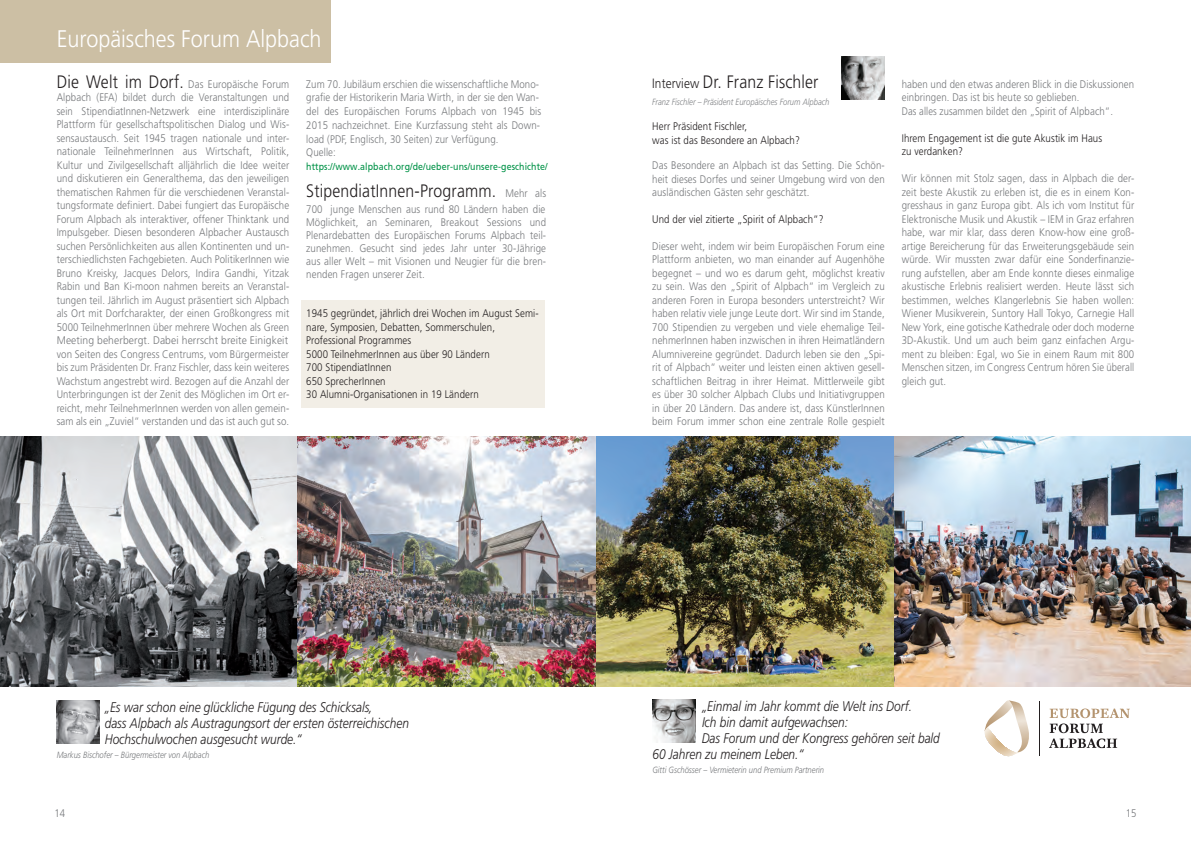
<style>
.page{position:relative;width:1191px;height:842px;background:#fff}
.page>*{position:absolute;margin:0;border:0;box-sizing:border-box;transform-origin:0 0}
.t1{font:300 24px "Frutiger";color:#fff;scale:.9 1}
.t2{font:300 18px "Frutiger";letter-spacing:.01em;color:#231f20;scale:.88 1}
.t3{font:italic 300 14px/16px "Frutiger";color:#231f20;scale:.85 1}
.t4{font:300 11px/13.5px "Frutiger";letter-spacing:.01em;color:#76787b;text-align:justify;scale:.88 1}
.t5{font:300 11px/13.5px "Frutiger";letter-spacing:.01em;color:#231f20;scale:.88 1}
.t6{font:10px "Frutiger Roman";letter-spacing:.01em;color:#009247;scale:.88 1}
.t7{font:italic 300 9px "Frutiger";color:#76787b;scale:.85 1}
.t8{font:italic 300 9px "Frutiger";color:#808285;scale:.85 1}
.s1{font-size:18px;color:#231f20}
.s2{font-size:11px;color:#76787b}
.s3{font-size:13.5px}
</style>
<div class="page">
<div style="left:301px;top:300px;width:244px;height:107px;background:#f2eee6"></div>
<div style="left:0;top:0;width:330px;height:62px;background:#ccbfa4"></div>
<img style="left:0;top:437px;width:1191px;height:249px">
<svg style="left:1049px;top:708px;width:80px;height:40px"></svg>
<svg style="left:984px;top:700px;width:45px;height:57px"></svg>
<hr style="left:1039px;top:701px;width:1px;height:54px;background:#231f20">
<img style="left:842px;top:57px;width:42px;height:43px">
<img style="left:652px;top:699px;width:43px;height:43px">
<img style="left:57px;top:700px;width:43px;height:43px">
<h1 class="t1" style="left:57px;top:25px;width:296px">Europäisches Forum Alpbach</h1>
<p class="t4" style="left:57px;top:77px;width:266px"><span class="s1">Die Welt im Dorf.</span> Das Europäische Forum Alpbach (EFA) bildet durch die Veranstaltungen und sein StipendiatInnen-Netzwerk eine interdisziplinäre Plattform für gesellschaftspolitischen Dialog und Wis&shy;sensaustausch. Seit 1945 tragen nationale und inter&shy;nationale TeilnehmerInnen aus Wirtschaft, Politik, Kultur und Zivilgesellschaft alljährlich die Idee weiter und diskutieren ein Generalthema, das den jeweiligen thematischen Rahmen für die verschiedenen Veranstal&shy;tungsformate definiert. Dabei fungiert das Europäische Forum Alpbach als interaktiver, offener Thinktank und Impulsgeber. Diesen besonderen Alpbacher Austausch suchen Persönlichkeiten aus allen Kontinenten und un&shy;terschiedlichsten Fachgebieten. Auch PolitikerInnen wie Bruno Kreisky, Jacques Delors, Indira Gandhi, Yitzak Rabin und Ban Ki-moon nahmen bereits an Veranstal&shy;tungen teil. Jährlich im August präsentiert sich Alpbach als Ort mit Dorfcharakter, der einen Großkongress mit 5000 TeilnehmerInnen über mehrere Wochen als Green Meeting beherbergt. Dabei herrscht breite Einigkeit von Seiten des Congress Centrums, vom Bürgermeister bis zum Präsidenten Dr. Franz Fischler, dass kein weiteres Wachstum angestrebt wird. Bezogen auf die Anzahl der Unterbringungen ist der Zenit des Möglichen im Ort er&shy;reicht, mehr TeilnehmerInnen werden von allen gemein&shy;sam als ein „Zuviel“ verstanden und das ist auch gut so.</p>
<p class="t4" style="left:306px;top:77px;width:268px;text-align:left">Zum 70. Jubiläum erschien die wissenschaftliche Mono&shy;grafie der Historikerin Maria Wirth, in der sie den Wan&shy;del des Europäischen Forums Alpbach von 1945 bis 2015 nachzeichnet. Eine Kurzfassung steht als Down&shy;load (PDF, Englisch, 30 Seiten) zur Verfügung.<br>Quelle:</p>
<p class="t6" style="left:306px;top:161px;width:276px">https://www.alpbach.org/de/ueber-uns/unsere-geschichte/</p>
<h2 class="t2" style="left:306px;top:181px;width:274px">StipendiatInnen-Programm. <span class="s2">Mehr als</span></h2>
<p class="t4" style="left:306px;top:203px;width:274px;line-height:13px">700 junge Menschen aus rund 80 Ländern haben die Möglichkeit, an Seminaren, Breakout Sessions und Plenardebatten des Europäischen Forums Alpbach teil&shy;zunehmen. Gesucht sind jedes Jahr unter 30-Jährige aus aller Welt – mit Visionen und Neugier für die bren&shy;nenden Fragen unserer Zeit.</p>
<p class="t5" style="left:306px;top:307px;width:266px">1945 gegründet, jährlich drei Wochen im August Semi&shy;nare, Symposien, Debatten, Sommerschulen, Professional Programmes<br>5000 TeilnehmerInnen aus über 90 Ländern<br>700 StipendiatInnen<br>650 SprecherInnen<br>30 Alumni-Organisationen in 19 Ländern</p>
<h2 class="t2" style="left:652px;top:71px;width:190px"><span class="s3">Interview</span> Dr. Franz Fischler</h2>
<p class="t8" style="left:652px;top:97px;width:210px">Franz Fischler – Präsident Europäisches Forum Alpbach</p>
<p class="t5" style="left:652px;top:120px;width:169px">Herr Präsident Fischler,<br>was ist das Besondere an Alpbach?</p>
<p class="t4" style="left:652px;top:159px;width:266px">Das Besondere an Alpbach ist das Setting. Die Schön&shy;heit dieses Dorfes und seiner Umgebung wird von den ausländischen Gästen sehr geschätzt.</p>
<p class="t5" style="left:652px;top:212px;width:196px">Und der viel zitierte „Spirit of Alpbach“?</p>
<p class="t4" style="left:652px;top:239px;width:266px">Dieser weht, indem wir beim Europäischen Forum eine Plattform anbieten, wo man einander auf Augenhöhe begegnet – und wo es darum geht, möglichst kreativ zu sein. Was den „Spirit of Alpbach“ im Vergleich zu anderen Foren in Europa besonders unterstreicht? Wir haben relativ viele junge Leute dort. Wir sind im Stande, 700 Stipendien zu vergeben und viele ehemalige Teil&shy;nehmerInnen haben inzwischen in ihren Heimatländern Alumnivereine gegründet. Dadurch leben sie den „Spi&shy;rit of Alpbach“ weiter und leisten einen aktiven gesell&shy;schaftlichen Beitrag in ihrer Heimat. Mittlerweile gibt es über 30 solcher Alpbach Clubs und Initiativgruppen in über 20 Ländern. Das andere ist, dass KünstlerInnen beim Forum immer schon eine zentrale Rolle gespielt</p>
<p class="t4" style="left:901px;top:77px;width:266px;text-align:left">haben und den etwas anderen Blick in die Diskussionen einbringen. Das ist bis heute so geblieben.<br>Das alles zusammen bildet den „Spirit of Alpbach“.</p>
<p class="t5" style="left:901px;top:131px;width:229px">Ihrem Engagement ist die gute Akustik im Haus zu verdanken?</p>
<p class="t4" style="left:901px;top:172px;width:266px">Wir können mit Stolz sagen, dass in Alpbach die der&shy;zeit beste Akustik zu erleben ist, die es in einem Kon&shy;gresshaus in ganz Europa gibt. Als ich vom Institut für Elektronische Musik und Akustik – IEM in Graz erfahren habe, war mir klar, dass deren Know-how eine groß&shy;artige Bereicherung für das Erweiterungsgebäude sein würde. Wir mussten zwar dafür eine Sonderfinanzie&shy;rung aufstellen, aber am Ende konnte dieses einmalige akustische Erlebnis realisiert werden. Heute lässt sich bestimmen, welches Klangerlebnis Sie haben wollen:<br>Wiener Musikverein, Suntory Hall Tokyo, Carnegie Hall New York, eine gotische Kathedrale oder doch moderne 3D-Akustik. Und um auch beim ganz einfachen Argu&shy;ment zu bleiben: Egal, wo Sie in einem Raum mit 800<br>Menschen sitzen, im Congress Centrum hören Sie überall gleich gut.</p>
<p class="t3" style="left:105px;top:699px;width:359px">„Es war schon eine glückliche Fügung des Schicksals,<br>dass Alpbach als Austragungsort der ersten österreichischen<br>Hochschulwochen ausgesucht wurde.“</p>
<p class="t7" style="left:57px;top:749px;width:181px">Markus Bischofer – Bürgermeister von Alpbach</p>
<p class="t3" style="left:702px;top:698px;width:249px">„Einmal im Jahr kommt die Welt ins Dorf.</p>
<p class="t3" style="left:702px;top:714px;width:173px">Ich bin damit aufgewachsen:</p>
<p class="t3" style="left:701px;top:730px;width:282px">Das Forum und der Kongress gehören seit bald</p>
<p class="t3" style="left:652px;top:746px;width:180px">60 Jahren zu meinem Leben.“</p>
<p class="t7" style="left:652px;top:764px;width:204px">Gitti Gschösser – Vermieterin und Premium Partnerin</p>
<p class="t4" style="left:54px;top:806px;width:14px">14</p>
<p class="t4" style="left:1125px;top:806px;width:14px">15</p>
</div>
